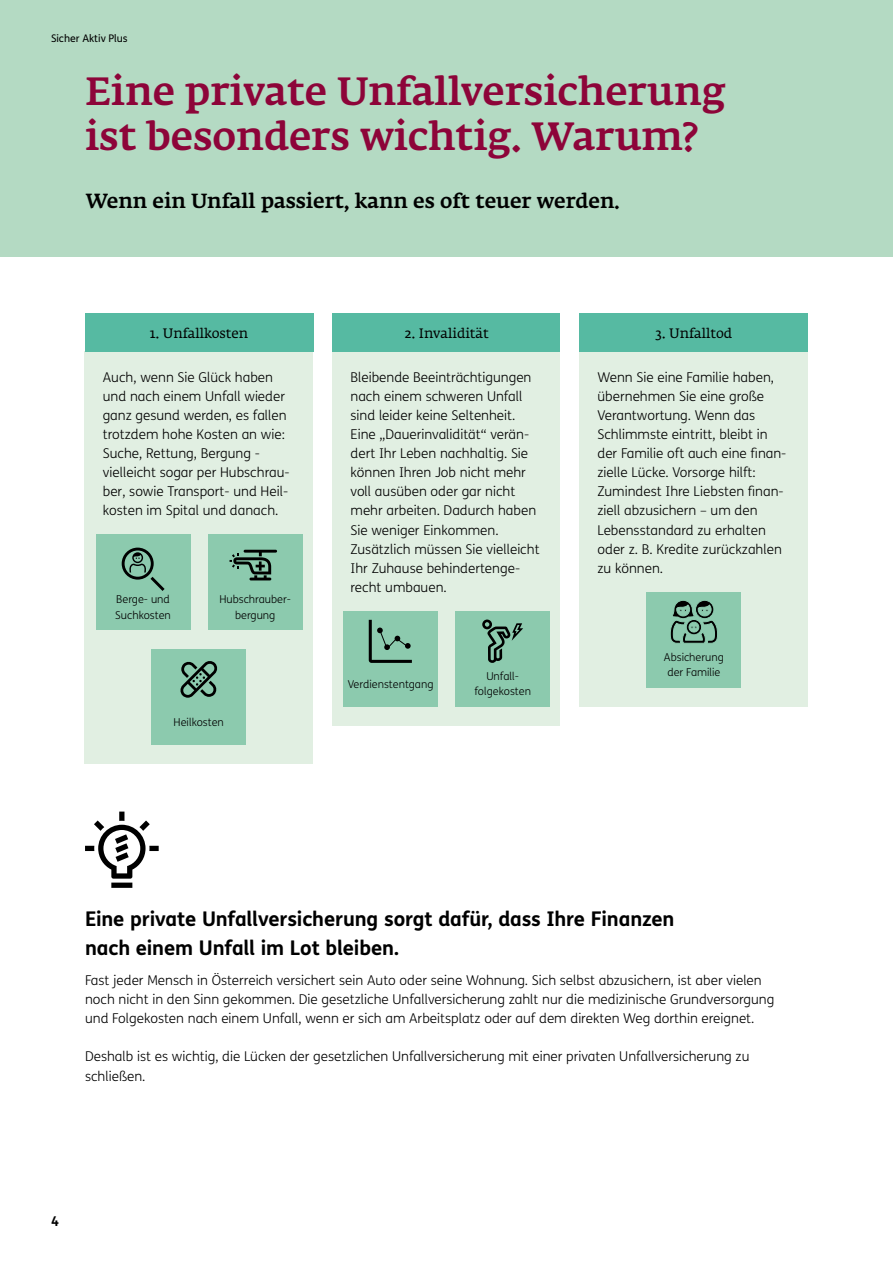
<style>
.page{position:relative;width:893px;height:1263px;background:#fff}
.page>*{position:absolute;margin:0;border:0;box-sizing:border-box;transform-origin:0 0}
.t1{font:500 39px/44.8px "Fedra Serif A Pro";color:#8d0439}
.t2{font:700 20.25px/28.7px "FS Me";letter-spacing:-.01em;color:#000}
.t3{font:500 20.25px "Fedra Serif A Pro";color:#000}
.t4{font:300 13.5px/19.2px "FS Me";color:#000}
.t5{font:13.5px "Fedra Serif A Pro";color:#000}
.t6{font:700 13.5px "FS Me";color:#000}
.t7{font:300 10.95px/15.3px "FS Me";color:#000;text-align:center}
.t8{font:300 10.8px/15.1px "FS Me";color:#000;text-align:center}
.t9{font:10.5px "FS Me";color:#000}
</style>
<div class="page">
<div style="left:0;top:0;width:893px;height:256px;background:#b4dac3"></div>
<div style="left:85px;top:351px;width:228px;height:413px;background:#e1efe2"></div>
<div style="left:85px;top:314px;width:228px;height:38px;background:#56baa2"></div>
<div style="left:96px;top:535px;width:94px;height:95px;background:#8ccaae"></div>
<svg style="left:122px;top:548px;width:43px;height:43px"></svg>
<div style="left:208px;top:535px;width:95px;height:95px;background:#8ccaae"></div>
<hr style="left:244px;top:550px;width:33px;height:3px;background:#000">
<svg style="left:230px;top:554px;width:41px;height:26px"></svg>
<div style="left:152px;top:649px;width:94px;height:95px;background:#8ccaae"></div>
<svg style="left:180px;top:661px;width:38px;height:37px"></svg>
<div style="left:332px;top:352px;width:228px;height:373px;background:#e1efe2"></div>
<div style="left:332px;top:314px;width:228px;height:38px;background:#56baa2"></div>
<div style="left:343px;top:611px;width:95px;height:95px;background:#8ccaae"></div>
<svg style="left:369px;top:620px;width:43px;height:43px"></svg>
<div style="left:455px;top:611px;width:95px;height:95px;background:#8ccaae"></div>
<svg style="left:482px;top:619px;width:41px;height:44px"></svg>
<div style="left:580px;top:352px;width:228px;height:354px;background:#e1efe2"></div>
<div style="left:580px;top:314px;width:228px;height:38px;background:#56baa2"></div>
<div style="left:647px;top:592px;width:94px;height:95px;background:#8ccaae"></div>
<svg style="left:670px;top:600px;width:48px;height:43px"></svg>
<svg style="left:85px;top:811px;width:74px;height:77px"></svg>
<p class="t9" style="left:51px;top:31px;width:78px">Sicher Aktiv Plus</p>
<h1 class="t1" style="left:85px;top:69px;width:642px">Eine private Unfallversicherung ist besonders wichtig. Warum?</h1>
<h2 class="t3" style="left:86px;top:190px;width:535px">Wenn ein Unfall passiert, kann es oft teuer werden.</h2>
<p class="t5" style="left:149px;top:326px;width:100px">1. Unfallkosten</p>
<p class="t4" style="left:103px;top:367px;width:188px">Auch, wenn Sie Glück haben und nach einem Unfall wieder ganz gesund werden, es fallen trotzdem hohe Kosten an wie:<br>Suche, Rettung, Bergung - vielleicht sogar per Hubschrau&shy;ber, sowie Transport- und Heil&shy;kosten im Spital und danach.</p>
<p class="t7" style="left:115px;top:592px;width:57px;text-align:left">Berge- und<br>Suchkosten</p>
<p class="t7" style="left:219px;top:592px;width:73px">Hubschrauber&shy;bergung</p>
<p class="t7" style="left:174px;top:714px;width:52px">Heilkosten</p>
<p class="t5" style="left:405px;top:326px;width:86px">2. Invalidität</p>
<p class="t4" style="left:351px;top:367px;width:191px">Bleibende Beeinträchtigungen nach einem schweren Unfall sind leider keine Seltenheit.<br>Eine „Dauerinvalidität“ verän&shy;dert Ihr Leben nachhaltig. Sie können Ihren Job nicht mehr voll ausüben oder gar nicht mehr arbeiten. Dadurch haben<br>Sie weniger Einkommen.<br>Zusätzlich müssen Sie vielleicht<br>Ihr Zuhause behindertenge&shy;recht umbauen.</p>
<p class="t7" style="left:348px;top:676px;width:87px">Verdienstentgang</p>
<p class="t7" style="left:474px;top:668px;width:58px">Unfall&shy;folgekosten</p>
<p class="t5" style="left:656px;top:326px;width:78px">3. Unfalltod</p>
<p class="t4" style="left:597px;top:367px;width:190px">Wenn Sie eine Familie haben, übernehmen Sie eine große<br>Verantwortung. Wenn das<br>Schlimmste eintritt, bleibt in der Familie oft auch eine finan&shy;zielle Lücke. Vorsorge hilft:<br>Zumindest Ihre Liebsten finan&shy;ziell abzusichern – um den<br>Lebensstandard zu erhalten oder z. B. Kredite zurückzahlen zu können.</p>
<p class="t8" style="left:664px;top:649px;width:61px">Absicherung der Familie</p>
<h2 class="t2" style="left:85px;top:903px;width:591px">Eine private Unfallversicherung sorgt dafür, dass Ihre Finanzen nach einem Unfall im Lot bleiben.</h2>
<p class="t4" style="left:85px;top:970px;width:691px">Fast jeder Mensch in Österreich versichert sein Auto oder seine Wohnung. Sich selbst abzusichern, ist aber vielen noch nicht in den Sinn gekommen. Die gesetzliche Unfallversicherung zahlt nur die medizinische Grundversorgung und Folgekosten nach einem Unfall, wenn er sich am Arbeitsplatz oder auf dem direkten Weg dorthin ereignet.</p>
<p class="t4" style="left:85px;top:1047px;width:666px">Deshalb ist es wichtig, die Lücken der gesetzlichen Unfallversicherung mit einer privaten Unfallversicherung zu schließen.</p>
<p class="t6" style="left:51px;top:1211px;width:9px">4</p>
</div>
